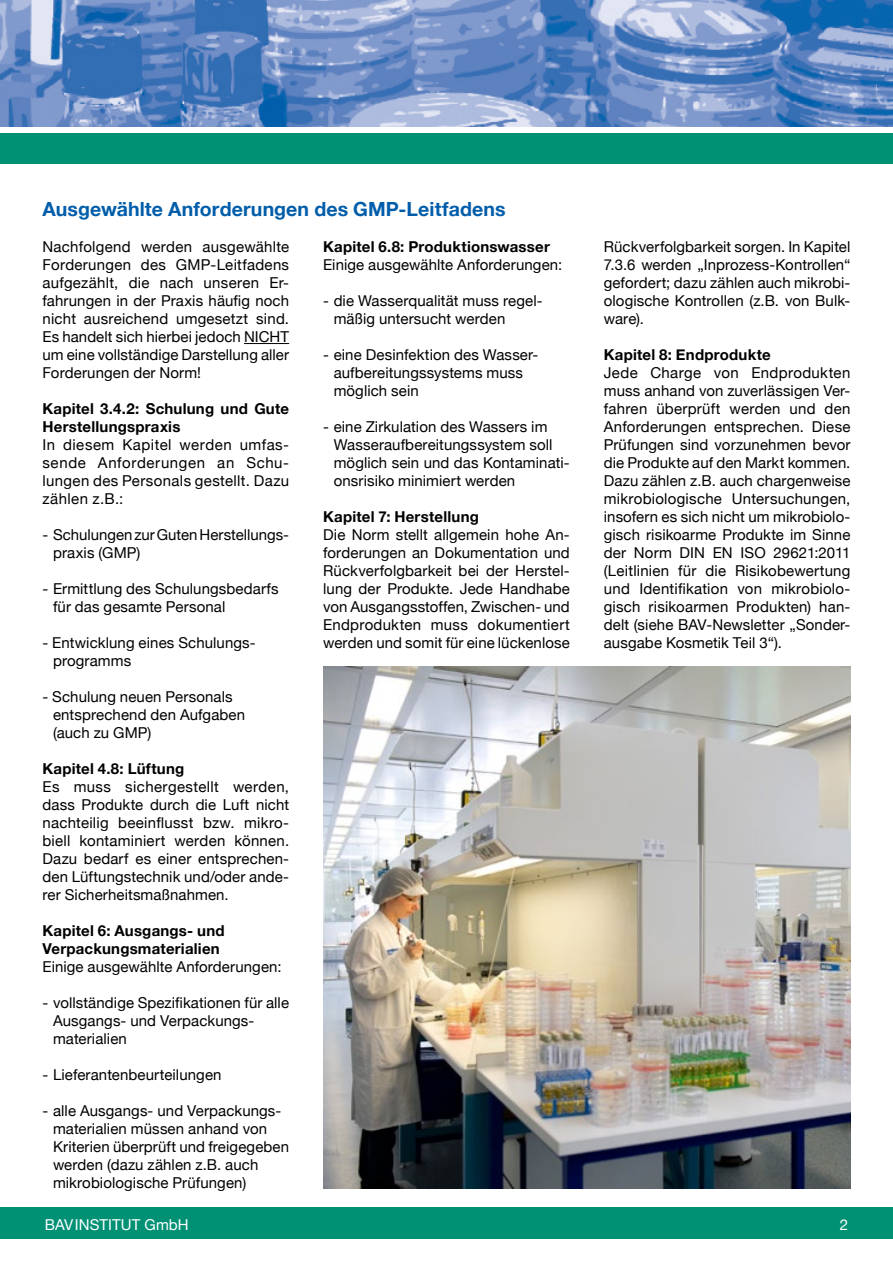
<style>
.page{position:relative;width:893px;height:1263px;background:#fff}
.page>*{position:absolute;margin:0;border:0;box-sizing:border-box;transform-origin:0 0}
.t1{font:700 19.5px "Helvetica Neue";letter-spacing:.005em;color:#005daa}
.t2{font:15px/18px "Helvetica Neue";letter-spacing:.005em;color:#000}
.t3{font:700 15px/18px "Helvetica Neue";letter-spacing:.015em;color:#000}
.t4{font:15px "Helvetica Neue";letter-spacing:.005em;color:#fff}
</style>
<div class="page">
<img style="left:0;top:0;width:893px;height:126px">
<div style="left:0;top:133px;width:893px;height:31px;background:#009175"></div>
<div style="left:0;top:1208px;width:893px;height:31px;background:#009175"></div>
<hr style="left:244px;top:343px;width:45px;height:1px;background:#000">
<img style="left:323px;top:666px;width:527px;height:522px">
<h1 class="t1" style="left:43px;top:194px;width:465px">Ausgewählte Anforderungen des GMP-Leitfadens</h1>
<p class="t2" style="left:43px;top:239px;width:248px;text-align:justify">Nachfolgend werden ausgewählte Forderungen des GMP-Leitfadens aufgezählt, die nach unseren Er&shy;fahrungen in der Praxis häufig noch nicht ausreichend umgesetzt sind.<br>Es handelt sich hierbei jedoch NICHT um eine vollständige Darstellung aller Forderungen der Norm!</p>
<p class="t3" style="left:43px;top:400px;width:248px">Kapitel 3.4.2: Schulung und Gute<br>Herstellungspraxis</p>
<p class="t2" style="left:43px;top:437px;width:248px;text-align:justify">In diesem Kapitel werden umfas&shy;sende Anforderungen an Schu&shy;lungen des Personals gestellt. Dazu zählen z.B.:</p>
<p class="t2" style="left:53px;top:527px;width:238px;text-indent:-10px">- Schulungen zur Guten Herstellungs&shy;praxis (GMP)</p>
<p class="t2" style="left:53px;top:581px;width:227px;text-indent:-10px">- Ermittlung des Schulungsbedarfs für das gesamte Personal</p>
<p class="t2" style="left:53px;top:635px;width:204px;text-indent:-10px">- Entwicklung eines Schulungs&shy;programms</p>
<p class="t2" style="left:53px;top:689px;width:194px;text-indent:-10px">- Schulung neuen Personals entsprechend den Aufgaben (auch zu GMP)</p>
<p class="t3" style="left:43px;top:760px;width:143px">Kapitel 4.8: Lüftung</p>
<p class="t2" style="left:43px;top:779px;width:248px;text-align:justify">Es muss sichergestellt werden, dass Produkte durch die Luft nicht nachteilig beeinflusst bzw. mikro&shy;biell kontaminiert werden können.<br>Dazu bedarf es einer entsprechen&shy;den Lüftungstechnik und/oder ande&shy;rer Sicherheitsmaßnahmen.</p>
<p class="t3" style="left:43px;top:922px;width:184px">Kapitel 6: Ausgangs- und<br>Verpackungsmaterialien</p>
<p class="t2" style="left:43px;top:959px;width:240px">Einige ausgewählte Anforderungen:</p>
<p class="t2" style="left:53px;top:995px;width:238px;text-indent:-10px">- vollständige Spezifikationen für alle<br>Ausgangs- und Verpackungs&shy;materialien</p>
<p class="t2" style="left:43px;top:1067px;width:181px">- Lieferantenbeurteilungen</p>
<p class="t2" style="left:53px;top:1103px;width:238px;text-indent:-10px">- alle Ausgangs- und Verpackungs&shy;materialien müssen anhand von<br>Kriterien überprüft und freigegeben werden (dazu zählen z.B. auch mikrobiologische Prüfungen)</p>
<p class="t3" style="left:323px;top:238px;width:228px">Kapitel 6.8: Produktionswasser</p>
<p class="t2" style="left:323px;top:257px;width:240px">Einige ausgewählte Anforderungen:</p>
<p class="t2" style="left:334px;top:293px;width:210px;text-indent:-10px">- die Wasserqualität muss regel&shy;mäßig untersucht werden</p>
<p class="t2" style="left:334px;top:347px;width:206px;text-indent:-10px">- eine Desinfektion des Wasser&shy;aufbereitungssystems muss möglich sein</p>
<p class="t2" style="left:334px;top:419px;width:238px;text-indent:-10px">- eine Zirkulation des Wassers im<br>Wasseraufbereitungssystem soll möglich sein und das Kontaminati&shy;onsrisiko minimiert werden</p>
<p class="t3" style="left:323px;top:508px;width:157px">Kapitel 7: Herstellung</p>
<p class="t2" style="left:323px;top:527px;width:248px;text-align:justify">Die Norm stellt allgemein hohe An&shy;forderungen an Dokumentation und Rückverfolgbarkeit bei der Herstel&shy;lung der Produkte. Jede Handhabe von Ausgangsstoffen, Zwischen- und Endprodukten muss dokumentiert werden und somit für eine lückenlose</p>
<p class="t2" style="left:604px;top:239px;width:248px;text-align:justify">Rückverfolgbarkeit sorgen. In Kapitel 7.3.6 werden „Inprozess-Kontrollen“ gefordert; dazu zählen auch mikrobi&shy;ologische Kontrollen (z.B. von Bulk&shy;ware).</p>
<p class="t3" style="left:604px;top:346px;width:169px">Kapitel 8: Endprodukte</p>
<p class="t2" style="left:604px;top:365px;width:248px;text-align:justify">Jede Charge von Endprodukten muss anhand von zuverlässigen Ver&shy;fahren überprüft werden und den Anforderungen entsprechen. Diese Prüfungen sind vorzunehmen bevor die Produkte auf den Markt kommen.<br>Dazu zählen z.B. auch chargenweise mikrobiologische Untersuchungen, insofern es sich nicht um mikrobiolo&shy;gisch risikoarme Produkte im Sinne der Norm DIN EN ISO 29621:2011 (Leitlinien für die Risikobewertung und Identifikation von mikrobiolo&shy;gisch risikoarmen Produkten) han&shy;delt (siehe BAV-Newsletter „Sonder&shy;ausgabe Kosmetik Teil 3“).</p>
<p class="t4" style="left:45px;top:1213px;width:145px">BAV INSTITUT GmbH</p>
<p class="t4" style="left:840px;top:1213px;width:10px">2</p>
</div>
